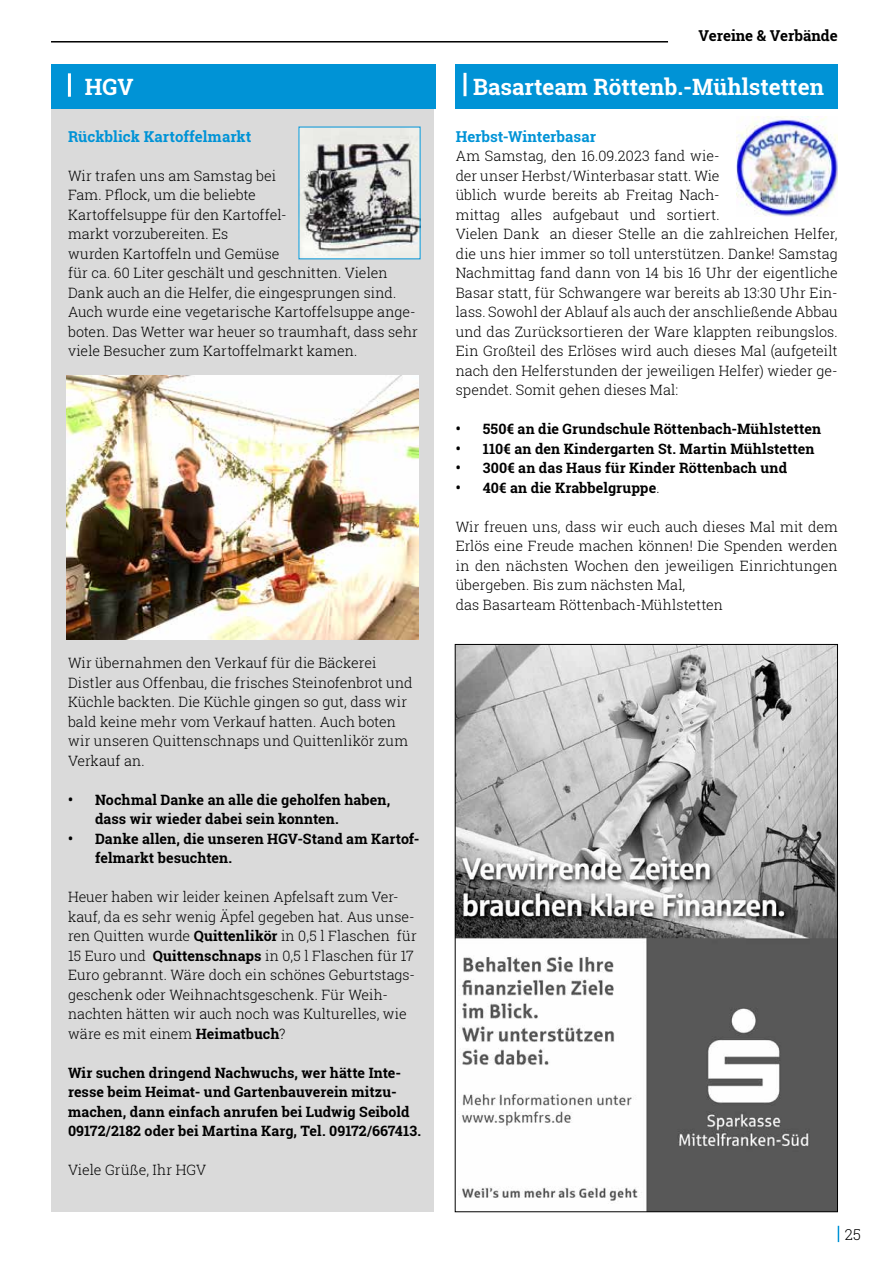
<style>
.page{position:relative;width:893px;height:1263px;background:#fff}
.page>*{position:absolute;margin:0;border:0;box-sizing:border-box;transform-origin:0 0}
.t1{font:700 22.5px "Roboto Slab";color:#fff}
.t2{font:700 15px "Roboto Slab";color:#0093d6}
.t3{font:700 15px "Roboto Slab";color:#000}
.t4{font:300 15px "Roboto Slab";color:#000}
.t5{font:300 14.25px/19.5px "Roboto Slab";color:#000}
.t6{font:700 14.25px/19.5px "Roboto Slab";letter-spacing:.005em;color:#000}
.s1{font-weight:300}
.s2{font-weight:700}
</style>
<div class="page">
<svg style="left:838px;top:1226px;width:1px;height:16px"></svg>
<hr style="left:51px;top:41px;width:617px;height:2px;background:#000">
<img style="left:457px;top:646px;width:379px;height:564px">
<div style="left:51px;top:100px;width:383px;height:1112px;background:#dadada"></div>
<div style="left:51px;top:64px;width:384px;height:44px;background:#0093d6"></div>
<hr style="left:68px;top:73px;width:3px;height:24px;background:#fff">
<img style="left:301px;top:129px;width:117px;height:128px">
<img style="left:66px;top:376px;width:352px;height:263px">
<div style="left:456px;top:64px;width:382px;height:44px;background:#0093d6"></div>
<hr style="left:463px;top:73px;width:3px;height:23px;background:#fff">
<img style="left:737px;top:117px;width:101px;height:100px">
<p class="t3" style="left:698px;top:25px;width:141px">Vereine &amp; Verbände</p>
<h1 class="t1" style="left:85px;top:72px;width:50px">HGV</h1>
<h1 class="t1" style="left:473px;top:72px;width:352px">Basarteam Röttenb.-Mühlstetten</h1>
<p class="t2" style="left:456px;top:126px;width:142px">Herbst-Winterbasar</p>
<p class="t5" style="left:456px;top:146px;width:384px">Am Samstag, den 16.09.2023 fand wie-<br>der unser Herbst/Winterbasar statt. Wie<br>üblich wurde bereits ab Freitag Nach-<br>mittag alles aufgebaut und sortiert.<br>Vielen Dank an dieser Stelle an die zahlreichen Helfer, die uns hier immer so toll unterstützen. Danke! Samstag Nachmittag fand dann von 14 bis 16 Uhr der eigentliche Basar statt, für Schwangere war bereits ab 13:30 Uhr Ein&shy;lass. Sowohl der Ablauf als auch der anschließende Abbau und das Zurücksortieren der Ware klappten reibungslos.<br>Ein Großteil des Erlöses wird auch dieses Mal (aufgeteilt nach den Helferstunden der jeweiligen Helfer) wieder ge&shy;spendet. Somit gehen dieses Mal:</p>
<p class="t6" style="left:456px;top:419px;width:367px">• 550€ an die Grundschule Röttenbach-Mühlstetten</p>
<p class="t6" style="left:456px;top:439px;width:360px">• 110€ an den Kindergarten St. Martin Mühlstetten</p>
<p class="t6" style="left:456px;top:458px;width:333px">• 300€ an das Haus für Kinder Röttenbach und</p>
<p class="t6" style="left:456px;top:478px;width:205px">• 40€ an die Krabbelgruppe<span class="s1">.</span></p>
<p class="t5" style="left:456px;top:516px;width:383px">Wir freuen uns, dass wir euch auch dieses Mal mit dem Erlös eine Freude machen können! Die Spenden werden in den nächsten Wochen den jeweiligen Einrichtungen übergeben. Bis zum nächsten Mal,<br>das Basarteam Röttenbach-Mühlstetten</p>
<p class="t2" style="left:68px;top:126px;width:185px">Rückblick Kartoffelmarkt</p>
<p class="t5" style="left:68px;top:166px;width:351px">Wir trafen uns am Samstag bei<br>Fam. Pflock, um die beliebte<br>Kartoffelsuppe für den Kartoffel-<br>markt vorzubereiten. Es<br>wurden Kartoffeln und Gemüse<br>für ca. 60 Liter geschält und geschnitten. Vielen Dank auch an die Helfer, die eingesprungen sind.<br>Auch wurde eine vegetarische Kartoffelsuppe ange&shy;boten. Das Wetter war heuer so traumhaft, dass sehr viele Besucher zum Kartoffelmarkt kamen.</p>
<p class="t5" style="left:68px;top:653px;width:346px">Wir übernahmen den Verkauf für die Bäckerei Distler aus Offenbau, die frisches Steinofenbrot und Küchle backten. Die Küchle gingen so gut, dass wir bald keine mehr vom Verkauf hatten. Auch boten wir unseren Quittenschnaps und Quittenlikör zum Verkauf an.</p>
<p class="t6" style="left:95px;top:790px;width:297px;text-indent:-27px">• Nochmal Danke an alle die geholfen haben, dass wir wieder dabei sein konnten.</p>
<p class="t6" style="left:95px;top:829px;width:326px;text-indent:-27px">• Danke allen, die unseren HGV-Stand am Kartof&shy;felmarkt besuchten.</p>
<p class="t5" style="left:68px;top:887px;width:350px">Heuer haben wir leider keinen Apfelsaft zum Ver&shy;kauf, da es sehr wenig Äpfel gegeben hat. Aus unse&shy;ren Quitten wurde <span class="s2">Quittenlikör</span> in 0,5 l Flaschen für 15 Euro und <span class="s2">Quittenschnaps</span> in 0,5 l Flaschen für 17<br>Euro gebrannt. Wäre doch ein schönes Geburtstags&shy;geschenk oder Weihnachtsgeschenk. Für Weih&shy;nachten hätten wir auch noch was Kulturelles, wie wäre es mit einem <span class="s2">Heimatbuch</span>?</p>
<p class="t6" style="left:68px;top:1063px;width:354px">Wir suchen dringend Nachwuchs, wer hätte Inte&shy;resse beim Heimat- und Gartenbauverein mitzu&shy;machen, dann einfach anrufen bei Ludwig Seibold 09172/2182 oder bei Martina Karg, Tel. 09172/667413.</p>
<p class="t5" style="left:68px;top:1160px;width:140px">Viele Grüße, Ihr HGV</p>
<p class="t4" style="left:845px;top:1224px;width:18px">25</p>
</div>
